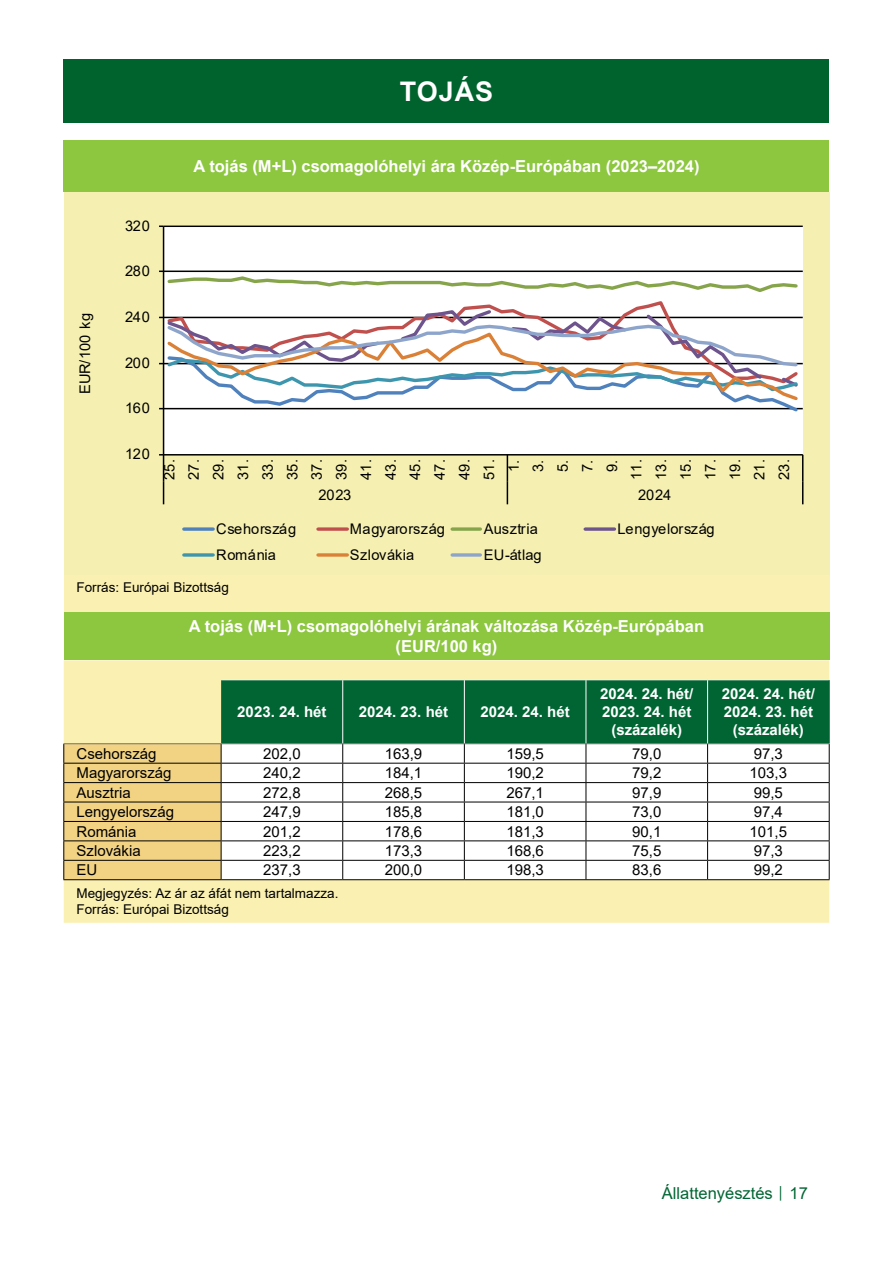
<style>
.page{position:relative;width:893px;height:1263px;background:#fff}
.page>*{position:absolute;margin:0;border:0;box-sizing:border-box;transform-origin:0 0}
.Cím_01_tartalomjegyzeken_kivul{font:700 27px "Arial";letter-spacing:.035em;color:#fff}
.Tablazat_cime{font:700 16.5px/19.8px "Arial";color:#fff;text-align:center}
.t1{font:16.5px "Arial";color:#006533}
.Tablazat_kozep_ertek{font:15px "Arial";color:#000}
.Tablazat_fejlece_kozep{font:700 15px/18px "Arial";color:#fff;text-align:center}
.Tablazat_bal_kategoria{font:15px "Arial";color:#000}
.t2{font:14.7px/24.6px "Arial";letter-spacing:-.02em;color:#000;text-align:center}
.t3{font:14.7px "Arial";letter-spacing:.015em;color:#000}
.t4{font:14.7px "Arial";letter-spacing:.04em;color:#000}
.t5{font:14.7px "Arial";letter-spacing:.025em;color:#000}
.t6{font:14.7px "Arial";letter-spacing:.01em;color:#000}
.Tablazat_forrasa{font:13.5px/16.2px "Arial";color:#000}
.s1{font-size:12px}
</style>
<div class="page">
<div style="left:64px;top:60px;width:765px;height:63px;background:#00632e"></div>
<div style="left:64px;top:611px;width:765px;height:49px;background:#8dc63f"></div>
<div style="left:64px;top:660px;width:765px;height:263px;background:#faf0b1"></div>
<hr style="left:221px;top:679px;width:122px;height:1px;background:#fff">
<hr style="left:343px;top:679px;width:121px;height:1px;background:#fff">
<hr style="left:464px;top:679px;width:122px;height:1px;background:#fff">
<hr style="left:586px;top:679px;width:122px;height:1px;background:#fff">
<hr style="left:708px;top:679px;width:122px;height:1px;background:#fff">
<svg style="left:63px;top:680px;width:767px;height:200px"></svg>
<div style="left:64px;top:140px;width:765px;height:51px;background:#8dc63f"></div>
<div style="left:64px;top:574px;width:765px;height:37px;background:#faf0b1"></div>
<div style="left:64px;top:192px;width:765px;height:382px;background:#f5f0b1"></div>
<div style="left:163px;top:226px;width:639px;height:228px;background:#fff"></div>
<hr style="left:164px;top:408px;width:639px;height:1px;background:#000">
<hr style="left:164px;top:363px;width:639px;height:1px;background:#000">
<hr style="left:164px;top:317px;width:639px;height:1px;background:#000">
<hr style="left:164px;top:271px;width:639px;height:1px;background:#000">
<hr style="left:164px;top:225px;width:639px;height:2px;background:#000">
<hr style="left:163px;top:226px;width:1px;height:229px;background:#000">
<hr style="left:164px;top:454px;width:639px;height:1px;background:#000">
<svg style="left:159px;top:454px;width:5px;height:50px"></svg>
<svg style="left:507px;top:455px;width:1px;height:49px"></svg>
<svg style="left:802px;top:455px;width:1px;height:49px"></svg>
<svg style="left:159px;top:271px;width:641px;height:23px"></svg>
<svg style="left:165px;top:307px;width:635px;height:10px"></svg>
<svg style="left:159px;top:317px;width:641px;height:97px"></svg>
<svg style="left:184px;top:527px;width:29px;height:4px"></svg>
<svg style="left:318px;top:527px;width:29px;height:4px"></svg>
<svg style="left:452px;top:527px;width:28px;height:4px"></svg>
<svg style="left:585px;top:527px;width:29px;height:4px"></svg>
<svg style="left:184px;top:553px;width:29px;height:4px"></svg>
<svg style="left:318px;top:553px;width:29px;height:4px"></svg>
<svg style="left:452px;top:553px;width:28px;height:4px"></svg>
<p class="Cím_01_tartalomjegyzeken_kivul" style="left:400px;top:73px;width:95px">TOJÁS</p>
<p class="t2" style="left:73px;top:394px;width:83px;rotate:-90deg">EUR/100 kg</p>
<p class="Tablazat_cime" style="left:193px;top:156px;width:507px">A tojás (M+L) csomagolóhelyi ára Közép-Európában (2023–2024)</p>
<p class="t2" style="left:125px;top:213px;width:27px">320</p>
<p class="t2" style="left:125px;top:259px;width:27px">280</p>
<p class="t2" style="left:125px;top:304px;width:27px">240</p>
<p class="t2" style="left:125px;top:350px;width:27px">200</p>
<p class="t2" style="left:125px;top:396px;width:27px">160</p>
<p class="t2" style="left:125px;top:442px;width:27px">120</p>
<p class="t2" style="left:157px;top:480px;width:22px;rotate:-90deg">25.<br>27.<br>29.<br>31.<br>33.<br>35.<br>37.<br>39.<br>41.<br>43.<br>45.<br>47.<br>49.<br>51.<br>1.<br>3.<br>5.<br>7.<br>9.<br>11.<br>13.<br>15.<br>17.<br>19.<br>21.<br>23.</p>
<p class="t2" style="left:319px;top:482px;width:34px">2023</p>
<p class="t2" style="left:638px;top:482px;width:34px">2024</p>
<p class="t4" style="left:216px;top:519px;width:82px">Csehország</p>
<p class="t3" style="left:350px;top:519px;width:96px">Magyarország</p>
<p class="t5" style="left:484px;top:519px;width:56px">Ausztria</p>
<p class="t2" style="left:618px;top:516px;width:99px">Lengyelország</p>
<p class="t6" style="left:216px;top:544px;width:61px">Románia</p>
<p class="t3" style="left:350px;top:544px;width:66px">Szlovákia</p>
<p class="t2" style="left:484px;top:542px;width:59px">EU-átlag</p>
<p class="Tablazat_forrasa" style="left:77px;top:579px;width:154px">Forrás: Európai Bizottság</p>
<p class="Tablazat_cime" style="left:189px;top:616px;width:517px">A tojás (M+L) csomagolóhelyi árának változása Közép-Európában (EUR/100 kg)</p>
<p class="Tablazat_fejlece_kozep" style="left:237px;top:703px;width:91px">2023. 24. hét</p>
<p class="Tablazat_fejlece_kozep" style="left:359px;top:703px;width:91px">2024. 23. hét</p>
<p class="Tablazat_fejlece_kozep" style="left:481px;top:703px;width:91px">2024. 24. hét</p>
<p class="Tablazat_fejlece_kozep" style="left:600px;top:685px;width:95px">2024. 24. hét/<br>2023. 24. hét (százalék)</p>
<p class="Tablazat_fejlece_kozep" style="left:722px;top:685px;width:95px">2024. 24. hét/<br>2024. 23. hét (százalék)</p>
<p class="Tablazat_bal_kategoria" style="left:77px;top:743px;width:82px">Csehország</p>
<p class="Tablazat_kozep_ertek" style="left:263px;top:743px;width:39px">202,0</p>
<p class="Tablazat_kozep_ertek" style="left:385px;top:743px;width:39px">163,9</p>
<p class="Tablazat_kozep_ertek" style="left:506px;top:743px;width:39px">159,5</p>
<p class="Tablazat_kozep_ertek" style="left:632px;top:743px;width:31px">79,0</p>
<p class="Tablazat_kozep_ertek" style="left:754px;top:743px;width:31px">97,3</p>
<p class="Tablazat_bal_kategoria" style="left:77px;top:763px;width:97px">Magyarország</p>
<p class="Tablazat_kozep_ertek" style="left:263px;top:763px;width:39px">240,2</p>
<p class="Tablazat_kozep_ertek" style="left:385px;top:763px;width:39px">184,1</p>
<p class="Tablazat_kozep_ertek" style="left:506px;top:763px;width:39px">190,2</p>
<p class="Tablazat_kozep_ertek" style="left:632px;top:763px;width:31px">79,2</p>
<p class="Tablazat_kozep_ertek" style="left:750px;top:763px;width:39px">103,3</p>
<p class="Tablazat_bal_kategoria" style="left:77px;top:782px;width:56px">Ausztria</p>
<p class="Tablazat_kozep_ertek" style="left:263px;top:782px;width:39px">272,8</p>
<p class="Tablazat_kozep_ertek" style="left:385px;top:782px;width:39px">268,5</p>
<p class="Tablazat_kozep_ertek" style="left:506px;top:782px;width:39px">267,1</p>
<p class="Tablazat_kozep_ertek" style="left:632px;top:782px;width:31px">97,9</p>
<p class="Tablazat_kozep_ertek" style="left:754px;top:782px;width:31px">99,5</p>
<p class="Tablazat_bal_kategoria" style="left:77px;top:802px;width:99px">Lengyelország</p>
<p class="Tablazat_kozep_ertek" style="left:263px;top:802px;width:39px">247,9</p>
<p class="Tablazat_kozep_ertek" style="left:385px;top:802px;width:39px">185,8</p>
<p class="Tablazat_kozep_ertek" style="left:506px;top:802px;width:39px">181,0</p>
<p class="Tablazat_kozep_ertek" style="left:632px;top:802px;width:31px">73,0</p>
<p class="Tablazat_kozep_ertek" style="left:754px;top:802px;width:31px">97,4</p>
<p class="Tablazat_bal_kategoria" style="left:77px;top:821px;width:62px">Románia</p>
<p class="Tablazat_kozep_ertek" style="left:263px;top:821px;width:39px">201,2</p>
<p class="Tablazat_kozep_ertek" style="left:385px;top:821px;width:39px">178,6</p>
<p class="Tablazat_kozep_ertek" style="left:506px;top:821px;width:39px">181,3</p>
<p class="Tablazat_kozep_ertek" style="left:632px;top:821px;width:31px">90,1</p>
<p class="Tablazat_kozep_ertek" style="left:750px;top:821px;width:39px">101,5</p>
<p class="Tablazat_bal_kategoria" style="left:77px;top:840px;width:66px">Szlovákia</p>
<p class="Tablazat_kozep_ertek" style="left:263px;top:840px;width:39px">223,2</p>
<p class="Tablazat_kozep_ertek" style="left:385px;top:840px;width:39px">173,3</p>
<p class="Tablazat_kozep_ertek" style="left:506px;top:840px;width:39px">168,6</p>
<p class="Tablazat_kozep_ertek" style="left:632px;top:840px;width:31px">75,5</p>
<p class="Tablazat_kozep_ertek" style="left:754px;top:840px;width:31px">97,3</p>
<p class="Tablazat_bal_kategoria" style="left:77px;top:860px;width:22px">EU</p>
<p class="Tablazat_kozep_ertek" style="left:263px;top:860px;width:39px">237,3</p>
<p class="Tablazat_kozep_ertek" style="left:385px;top:860px;width:39px">200,0</p>
<p class="Tablazat_kozep_ertek" style="left:506px;top:860px;width:39px">198,3</p>
<p class="Tablazat_kozep_ertek" style="left:632px;top:860px;width:31px">83,6</p>
<p class="Tablazat_kozep_ertek" style="left:754px;top:860px;width:31px">99,2</p>
<p class="Tablazat_forrasa" style="left:77px;top:885px;width:263px">Megjegyzés: Az ár az áfát nem tartalmazza.<br>Forrás: Európai Bizottság</p>
<p class="t1" style="left:662px;top:1182px;width:147px">Állattenyésztés <span class="s1">│</span> 17</p>
</div>
